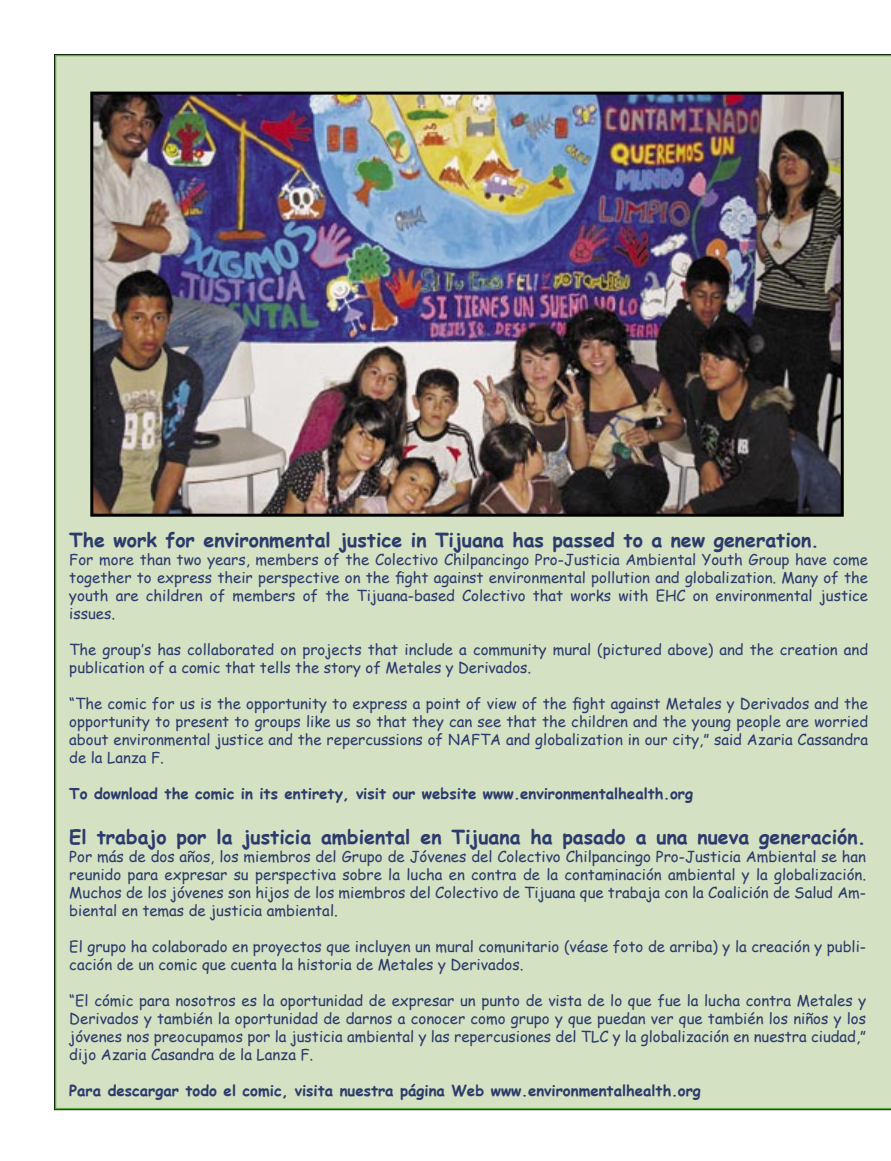
<style>
.page{position:relative;width:891px;height:1161px;background:#fff}
.page>*{position:absolute;margin:0;border:0;box-sizing:border-box;transform-origin:0 0}
.t1{font:700 19.5px "Comic Sans MS";color:#2c3b6c}
.t2{font:15px/18px "Comic Sans MS";color:#2c3b6c;text-align:justify}
.t3{font:700 15px "Comic Sans MS";color:#2c3b6c}
.s1{font-size:18px}
</style>
<div class="page">
<div style="left:55px;top:55px;width:836px;height:1054px;background:#d4e2c3"></div>
<img style="left:94px;top:96px;width:746px;height:417px">
<div style="left:90px;top:92px;width:754px;height:425px;border:3px solid #000"></div>
<p class="t1" style="left:69px;top:525px;width:751px">The work for environmental justice in Tijuana has passed to a new generation<span class="s1">.</span></p>
<p class="t2" style="left:69px;top:550px;width:800px">For more than two years, members of the Colectivo Chilpancingo Pro-Justicia Ambiental Youth Group have come together to express their perspective on the fight against environmental pollution and globalization. Many of the youth are children of members of the Tijuana-based Colectivo that works with EHC on environmental justice issues.</p>
<p class="t2" style="left:69px;top:640px;width:800px">The group‛s has collaborated on projects that include a community mural (pictured above) and the creation and publication of a comic that tells the story of Metales y Derivados.</p>
<p class="t2" style="left:69px;top:694px;width:800px">“The comic for us is the opportunity to express a point of view of the fight against Metales y Derivados and the opportunity to present to groups like us so that they can see that the children and the young people are worried about environmental justice and the repercussions of NAFTA and globalization in our city,” said Azaria Cassandra de la Lanza F.</p>
<p class="t3" style="left:69px;top:782px;width:625px">To download the comic in its entirety, visit our website www.environmentalhealth.org</p>
<p class="t1" style="left:69px;top:822px;width:798px">El trabajo por la justicia ambiental en Tijuana ha pasado a una nueva generación.</p>
<p class="t2" style="left:69px;top:847px;width:798px">Por más de dos años, los miembros del Grupo de Jóvenes del Colectivo Chilpancingo Pro-Justicia Ambiental se han reunido para expresar su perspectiva sobre la lucha en contra de la contaminación ambiental y la globalización.<br>Muchos de los jóvenes son hijos de los miembros del Colectivo de Tijuana que trabaja con la Coalición de Salud Am&shy;biental en temas de justicia ambiental.</p>
<p class="t2" style="left:69px;top:937px;width:798px">El grupo ha colaborado en proyectos que incluyen un mural comunitario (véase foto de arriba) y la creación y publi&shy;cación de un comic que cuenta la historia de Metales y Derivados.</p>
<p class="t2" style="left:69px;top:991px;width:798px">“El cómic para nosotros es la oportunidad de expresar un punto de vista de lo que fue la lucha contra Metales y Derivados y también la oportunidad de darnos a conocer como grupo y que puedan ver que también los niños y los jóvenes nos preocupamos por la justicia ambiental y las repercusiones del TLC y la globalización en nuestra ciudad,” dijo Azaria Casandra de la Lanza F.</p>
<p class="t3" style="left:69px;top:1079px;width:633px">Para descargar todo el comic, visita nuestra página Web www.environmentalhealth.org</p>
</div>
